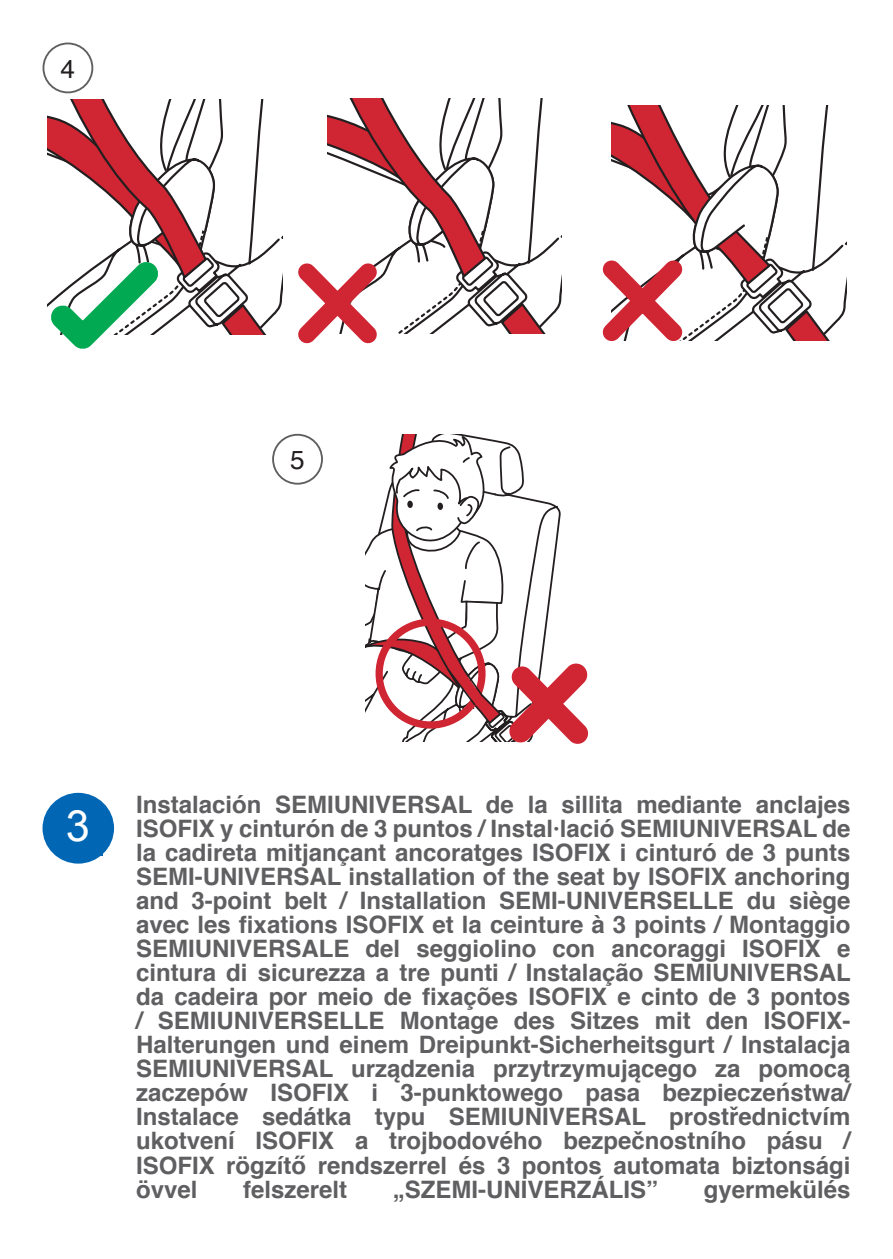
<style>
.page{position:relative;width:893px;height:1259px;background:#fff}
.page>*{position:absolute;margin:0;border:0;box-sizing:border-box;transform-origin:0 0}
.t1{font:43.2px "Arial";color:#fff}
.t2{font:26.1px "Helvetica";color:#231f20}
.t3{font:700 24px/24px "Helvetica";color:#5f5f62;text-align:justify}
</style>
<div class="page">
<svg style="left:602px;top:106px;width:244px;height:236px"></svg>
<div style="left:43px;top:43px;width:50px;height:50px;background:#fff;border:2px solid #5f5f62;border-radius:50%"></div>
<svg style="left:366px;top:434px;width:222px;height:310px"></svg>
<svg style="left:47px;top:99px;width:515px;height:250px"></svg>
<div style="left:272px;top:434px;width:51px;height:50px;background:#fff;border:2px solid #5f5f62;border-radius:50%"></div>
<div style="left:43px;top:793px;width:71px;height:70px;background:#0167b4;border-radius:50%"></div>
<div style="left:66px;top:810px;width:37px;height:46px;background:#0167b4"></div>
<p class="t2" style="left:61px;top:48px;width:16px">4</p>
<p class="t2" style="left:290px;top:440px;width:16px">5</p>
<h1 class="t1" style="left:66px;top:798px;width:26px">3</h1>
<p class="t3" style="left:136px;top:793px;width:716px">Instalación SEMIUNIVERSAL de la sillita mediante anclajes ISOFIX y cinturón de 3 puntos / Instal·lació SEMIUNIVERSAL de la cadireta mitjançant ancoratges ISOFIX i cinturó de 3 punts SEMI-UNIVERSAL installation of the seat by ISOFIX anchoring and 3-point belt / Installation SEMI-UNIVERSELLE du siège avec les fixations ISOFIX et la ceinture à 3 points / Montaggio SEMIUNIVERSALE del seggiolino con ancoraggi ISOFIX e cintura di sicurezza a tre punti / Instalação SEMIUNIVERSAL da cadeira por meio de fixações ISOFIX e cinto de 3 pontos / SEMIUNIVERSELLE Montage des Sitzes mit den ISOFIX-Halterungen und einem Dreipunkt-Sicherheitsgurt / Instalacja SEMIUNIVERSAL urządzenia przytrzymującego za pomocą zaczepów ISOFIX i 3-punktowego pasa bezpieczeństwa/ Instalace sedátka typu SEMIUNIVERSAL prostřednictvím ukotvení ISOFIX a trojbodového bezpečnostního pásu / ISOFIX rögzítő rendszerrel és 3 pontos automata biztonsági övvel</p>
<p class="t3" style="left:243px;top:1177px;width:106px">felszerelt</p>
<p class="t3" style="left:393px;top:1177px;width:267px">„SZEMI-UNIVERZÁLIS”</p>
<p class="t3" style="left:704px;top:1177px;width:148px">gyermekülés</p>
</div>
